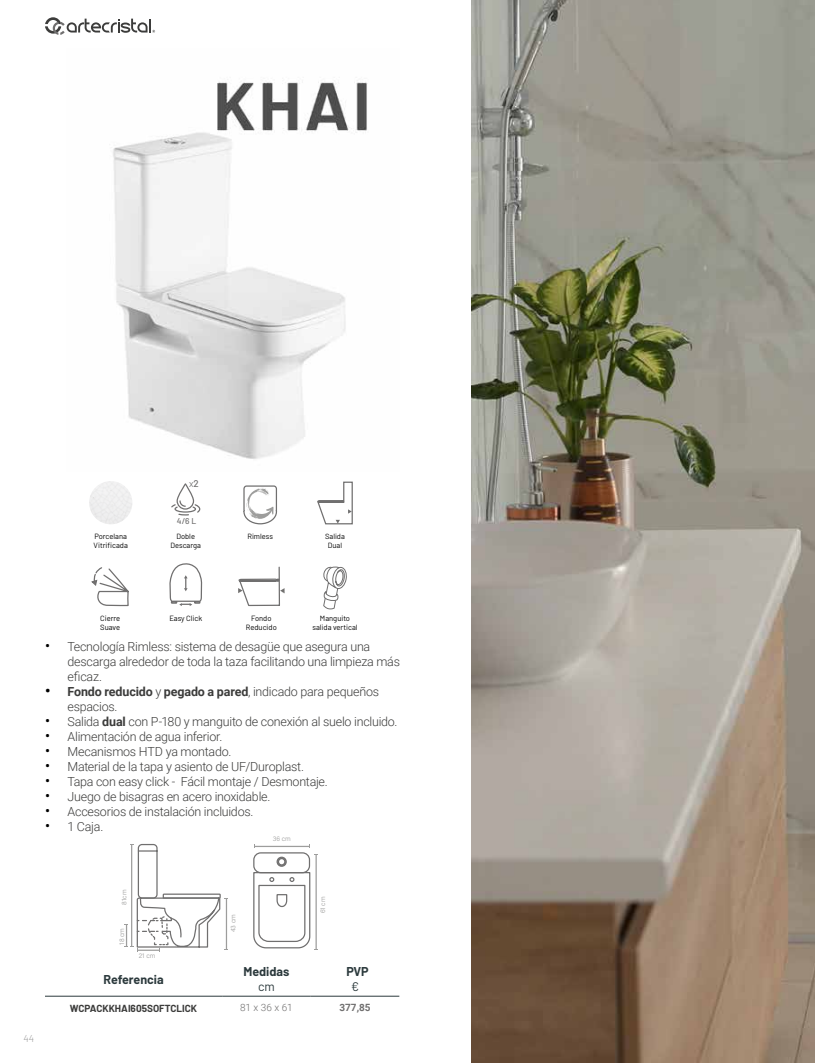
<style>
.page{position:relative;width:815px;height:1063px;background:#fff}
.page>*{position:absolute;margin:0;border:0;box-sizing:border-box;transform-origin:0 0}
.t1{font:300 12.5px/15px "Roboto";letter-spacing:-.02em;color:#3c3c3b}
.t2{font:700 12.5px "Barlow";color:#2c3a3d}
.t3{font:12.5px "Barlow";color:#2c3a3d}
.t4{font:700 10px "Barlow";color:#3c3c3b}
.t5{font:300 10px "Roboto";color:#706f6f}
.t6{font:700 10px "Roboto";color:#706f6f}
.t7{font:300 10px "Barlow";color:#9f9f9f}
.t8{font:300 9.62px "Barlow";color:#575756}
.t9{font:500 8.38px "Barlow";color:#706f6f}
.t10{font:7.62px/9.1px "Barlow";color:#000}
.t11{font:7.5px/9px "Barlow";color:#000;text-align:center}
.t12{font:300 6.88px "Acumin Pro";color:#9d9d9c}
.t13{font:300 6.75px "Acumin Pro";color:#9d9d9c}
.s1{font-weight:500;color:#706f6f}
.s2{font-weight:400;font-size:15px;color:#000}
.s3{font-weight:700;font-size:15px;color:#000}
.s4{font-weight:700}
</style>
<div class="page">
<svg style="left:45px;top:17px;width:110px;height:18px"></svg>
<img style="left:113px;top:82px;width:255px;height:377px">
<hr style="left:45px;top:996px;width:177px;height:1px;background:#2c3a3d">
<hr style="left:222px;top:996px;width:89px;height:1px;background:#2c3a3d">
<hr style="left:311px;top:996px;width:88px;height:1px;background:#2c3a3d">
<svg style="left:171px;top:484px;width:30px;height:32px"></svg>
<svg style="left:91px;top:567px;width:38px;height:39px"></svg>
<svg style="left:169px;top:563px;width:34px;height:43px"></svg>
<svg style="left:243px;top:485px;width:35px;height:40px"></svg>
<svg style="left:238px;top:578px;width:47px;height:29px"></svg>
<hr style="left:279px;top:567px;width:1px;height:38px;background:#706f6f">
<hr style="left:249px;top:605px;width:30px;height:1px;background:#706f6f">
<svg style="left:317px;top:481px;width:36px;height:44px"></svg>
<svg style="left:323px;top:567px;width:24px;height:43px"></svg>
<svg style="left:253px;top:845px;width:65px;height:105px"></svg>
<svg style="left:125px;top:843px;width:103px;height:109px"></svg>
<img style="left:471px;top:0;width:344px;height:1063px">
<p class="t8" style="left:189px;top:476px;width:11px">x<span class="s1">2</span></p>
<p class="t9" style="left:177px;top:515px;width:21px">4/6 L</p>
<p class="t10" style="left:94px;top:531px;width:36px">Porcelana<br>Vitrificada</p>
<p class="t11" style="left:247px;top:531px;width:27px">Rimless</p>
<p class="t11" style="left:325px;top:531px;width:21px">Salida<br>Dual</p>
<p class="t11" style="left:171px;top:531px;width:32px">Doble<br>Descarga</p>
<p class="t10" style="left:100px;top:613px;width:22px">Cierre<br>Suave</p>
<p class="t10" style="left:169px;top:613px;width:34px">Easy Click</p>
<p class="t10" style="left:246px;top:613px;width:32px;text-align:center">Fondo<br>Reducido</p>
<p class="t10" style="left:312px;top:613px;width:47px;text-align:center">Manguito salida vertical</p>
<p class="t1" style="left:68px;top:639px;width:334px;text-indent:-22px"><span class="s2">•</span> Tecnología Rimless: sistema de desagüe que asegura una descarga alrededor de toda la taza facilitando una limpieza más eficaz.</p>
<p class="t1" style="left:68px;top:684px;width:313px;text-indent:-22px"><span class="s3">•</span> <span class="s4">Fondo reducido</span> y <span class="s4">pegado a pared</span>, indicado para pequeños espacios.</p>
<p class="t1" style="left:45px;top:714px;width:354px"><span class="s2">•</span> Salida <span class="s4">dual</span> con P-180 y manguito de conexión al suelo incluido.</p>
<p class="t1" style="left:45px;top:729px;width:179px"><span class="s2">•</span> Alimentación de agua inferior.</p>
<p class="t1" style="left:45px;top:744px;width:188px"><span class="s2">•</span> Mecanismos HTD ya montado.</p>
<p class="t1" style="left:45px;top:759px;width:261px"><span class="s2">•</span> Material de la tapa y asiento de UF/Duroplast.</p>
<p class="t1" style="left:45px;top:774px;width:284px"><span class="s2">•</span> Tapa con easy click - Fácil montaje / Desmontaje.</p>
<p class="t1" style="left:45px;top:789px;width:227px"><span class="s2">•</span> Juego de bisagras en acero inoxidable.</p>
<p class="t1" style="left:45px;top:804px;width:210px"><span class="s2">•</span> Accesorios de instalación incluidos.</p>
<p class="t1" style="left:45px;top:819px;width:60px"><span class="s2">•</span> 1 Caja.</p>
<p class="t12" style="left:273px;top:834px;width:20px">36 cm</p>
<p class="t7" style="left:23px;top:1031px;width:12px">44</p>
<p class="t13" style="left:120px;top:905px;width:17px;rotate:-90deg">81cm</p>
<p class="t13" style="left:117px;top:945px;width:18px;rotate:-90deg">18 cm</p>
<p class="t12" style="left:139px;top:951px;width:18px">21 cm</p>
<p class="t2" style="left:103px;top:970px;width:62px">Referencia</p>
<p class="t13" style="left:228px;top:932px;width:20px;rotate:-90deg">43 cm</p>
<p class="t2" style="left:243px;top:962px;width:47px">Medidas</p>
<p class="t3" style="left:258px;top:978px;width:18px">cm</p>
<p class="t13" style="left:318px;top:913px;width:18px;rotate:-90deg">61 cm</p>
<p class="t2" style="left:346px;top:962px;width:24px">PVP</p>
<p class="t3" style="left:351px;top:978px;width:9px">€</p>
<p class="t4" style="left:70px;top:1001px;width:129px">WCPACKKHAI605SOFTCLICK</p>
<p class="t5" style="left:240px;top:1000px;width:54px">81 x 36 x 61</p>
<p class="t6" style="left:339px;top:1000px;width:33px">377,85</p>
</div>
